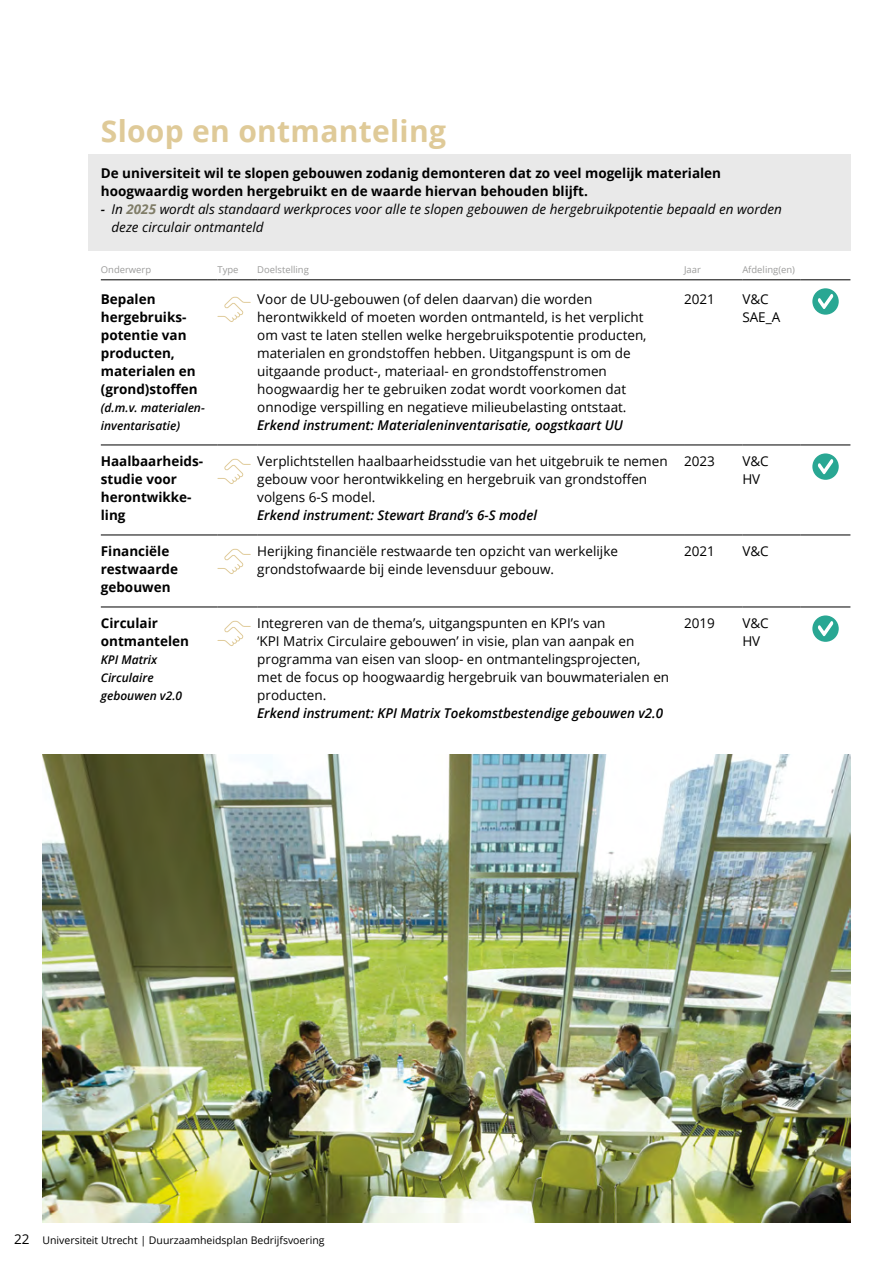
<style>
.page{position:relative;width:893px;height:1263px;background:#fff}
.page>*{position:absolute;margin:0;border:0;box-sizing:border-box;transform-origin:0 0}
.Tabelkop___14{font:700 30px "Open Sans";letter-spacing:.01em;color:#dfca98}
.Tabeltekst{font:13.5px/18px "Open Sans";color:#000}
.Eerste_Kolom_Tabel_bold{font:700 13.5px/18px "Open Sans";color:#000}
.Erkend_instrument{font:italic 600 13.5px "Open Sans";color:#000}
.Ambities_boven_tabel{font:700 13.5px/18px "Open Sans";color:#000}
.t1{font:italic 13.5px/18px "Open Sans";color:#000}
.Eerste_Kolom_Tabel_semibold{font:italic 600 12px/18px "Open Sans";color:#000}
.t2{font:10.5px "Open Sans";color:#000}
.Bovenregel_Tabel{font:9.45px "Open Sans";color:#9d9d9c}
.s1{font-weight:600}
.s2{font-weight:700;color:#807d68}
.s3{font-size:13.5px}
</style>
<div class="page">
<div style="left:88px;top:154px;width:762px;height:60px;background:#e9e9e9"></div>
<div style="left:88px;top:190px;width:762px;height:60px;background:#e9e9e9"></div>
<hr style="left:101px;top:445px;width:116px;height:1px;background:#000">
<hr style="left:101px;top:535px;width:116px;height:1px;background:#000">
<hr style="left:217px;top:535px;width:40px;height:1px;background:#000">
<hr style="left:257px;top:535px;width:427px;height:1px;background:#000">
<hr style="left:684px;top:535px;width:58px;height:1px;background:#000">
<hr style="left:742px;top:535px;width:59px;height:1px;background:#000">
<hr style="left:801px;top:535px;width:49px;height:1px;background:#000">
<hr style="left:101px;top:607px;width:116px;height:1px;background:#000">
<hr style="left:217px;top:607px;width:40px;height:1px;background:#000">
<hr style="left:257px;top:607px;width:427px;height:1px;background:#000">
<hr style="left:684px;top:607px;width:58px;height:1px;background:#000">
<hr style="left:742px;top:607px;width:59px;height:1px;background:#000">
<hr style="left:801px;top:607px;width:49px;height:1px;background:#000">
<hr style="left:101px;top:280px;width:116px;height:1px;background:#000">
<hr style="left:217px;top:280px;width:40px;height:1px;background:#000">
<hr style="left:684px;top:280px;width:58px;height:1px;background:#000">
<hr style="left:742px;top:280px;width:59px;height:1px;background:#000">
<hr style="left:801px;top:280px;width:49px;height:1px;background:#000">
<hr style="left:217px;top:445px;width:40px;height:1px;background:#000">
<hr style="left:684px;top:445px;width:58px;height:1px;background:#000">
<hr style="left:742px;top:445px;width:59px;height:1px;background:#000">
<hr style="left:801px;top:445px;width:49px;height:1px;background:#000">
<hr style="left:257px;top:280px;width:427px;height:1px;background:#000">
<hr style="left:257px;top:445px;width:427px;height:1px;background:#000">
<svg style="left:217px;top:297px;width:34px;height:25px"></svg>
<div style="left:812px;top:288px;width:27px;height:27px;background:#29a793;border-radius:50%"></div>
<svg style="left:818px;top:294px;width:15px;height:15px"></svg>
<svg style="left:217px;top:459px;width:34px;height:25px"></svg>
<div style="left:812px;top:453px;width:27px;height:27px;background:#29a793;border-radius:50%"></div>
<svg style="left:818px;top:459px;width:15px;height:15px"></svg>
<svg style="left:217px;top:549px;width:34px;height:25px"></svg>
<svg style="left:217px;top:621px;width:34px;height:25px"></svg>
<div style="left:812px;top:615px;width:27px;height:27px;background:#29a793;border-radius:50%"></div>
<svg style="left:818px;top:621px;width:15px;height:15px"></svg>
<img style="left:43px;top:754px;width:807px;height:468px">
<p class="Tabelkop___14" style="left:101px;top:110px;width:347px">Sloop en ontmanteling</p>
<p class="Ambities_boven_tabel" style="left:101px;top:164px;width:622px">De universiteit wil te slopen gebouwen zodanig demonteren dat zo veel mogelijk materialen hoogwaardig worden hergebruikt en de waarde hiervan behouden blijft.</p>
<p class="t1" style="left:111px;top:200px;width:672px;text-indent:-11px"><span class="s1">-</span> In <span class="s2">2025</span> wordt als standaard werkproces voor alle te slopen gebouwen de hergebruikpotentie bepaald en worden deze circulair ontmanteld</p>
<p class="Bovenregel_Tabel" style="left:101px;top:263px;width:52px">Onderwerp</p>
<p class="Bovenregel_Tabel" style="left:217px;top:263px;width:23px">Type</p>
<p class="Bovenregel_Tabel" style="left:257px;top:263px;width:53px">Doelstelling</p>
<p class="Bovenregel_Tabel" style="left:684px;top:263px;width:18px">Jaar</p>
<p class="Bovenregel_Tabel" style="left:742px;top:263px;width:54px">Afdeling(en)</p>
<p class="Eerste_Kolom_Tabel_bold" style="left:101px;top:290px;width:98px">Bepalen hergebruiks&shy;potentie van producten, materialen en (grond)stoffen</p>
<p class="Eerste_Kolom_Tabel_semibold" style="left:101px;top:398px;width:106px">(d.m.v. materialen&shy;inventarisatie)</p>
<p class="Tabeltekst" style="left:257px;top:290px;width:391px">Voor de UU-gebouwen (of delen daarvan) die worden herontwikkeld of moeten worden ontmanteld, is het verplicht om vast te laten stellen welke hergebruikspotentie producten, materialen en grondstoffen hebben. Uitgangspunt is om de uitgaande product-, materiaal- en grondstoffenstromen hoogwaardig her te gebruiken zodat wordt voorkomen dat onnodige verspilling en negatieve milieubelasting ontstaat.</p>
<p class="Erkend_instrument" style="left:257px;top:416px;width:367px">Erkend instrument: Materialeninventarisatie, oogstkaart UU</p>
<p class="Tabeltekst" style="left:684px;top:290px;width:32px">2021</p>
<p class="Tabeltekst" style="left:742px;top:290px;width:40px">V&amp;C<br>SAE_A</p>
<p class="Eerste_Kolom_Tabel_bold" style="left:101px;top:452px;width:104px">Haalbaarheids&shy;studie voor herontwikke&shy;ling</p>
<p class="Tabeltekst" style="left:257px;top:452px;width:412px">Verplichtstellen haalbaarheidsstudie van het uitgebruik te nemen gebouw voor herontwikkeling en hergebruik van grondstoffen volgens 6-S model.</p>
<p class="Erkend_instrument" style="left:257px;top:506px;width:281px">Erkend instrument: Stewart Brand’s 6-S model</p>
<p class="Tabeltekst" style="left:684px;top:452px;width:32px">2023</p>
<p class="Tabeltekst" style="left:742px;top:452px;width:28px">V&amp;C<br>HV</p>
<p class="Eerste_Kolom_Tabel_bold" style="left:101px;top:542px;width:79px">Financiële restwaarde gebouwen</p>
<p class="Tabeltekst" style="left:257px;top:542px;width:362px">Herijking financiële restwaarde ten opzicht van werkelijke grondstofwaarde bij einde levensduur gebouw.</p>
<p class="Tabeltekst" style="left:684px;top:542px;width:32px">2021</p>
<p class="Tabeltekst" style="left:742px;top:542px;width:28px">V&amp;C</p>
<p class="Eerste_Kolom_Tabel_bold" style="left:101px;top:614px;width:90px">Circulair ontmantelen</p>
<p class="Eerste_Kolom_Tabel_semibold" style="left:101px;top:650px;width:83px">KPI Matrix<br>Circulaire gebouwen v2.0</p>
<p class="Tabeltekst" style="left:257px;top:614px;width:413px">Integreren van de thema’s, uitgangspunten en KPI’s van<br>‘KPI Matrix Circulaire gebouwen’ in visie, plan van aanpak en programma van eisen van sloop- en ontmantelingsprojecten,<br>met de focus op hoogwaardig hergebruik van bouwmaterialen en producten.</p>
<p class="Erkend_instrument" style="left:257px;top:704px;width:407px">Erkend instrument: KPI Matrix Toekomstbestendige gebouwen v2.0</p>
<p class="Tabeltekst" style="left:684px;top:614px;width:32px">2019</p>
<p class="Tabeltekst" style="left:742px;top:614px;width:28px">V&amp;C<br>HV</p>
<p class="t2" style="left:14px;top:1233px;width:312px"><span class="s3">22</span> Universiteit Utrecht | Duurzaamheidsplan Bedrijfsvoering</p>
</div>
